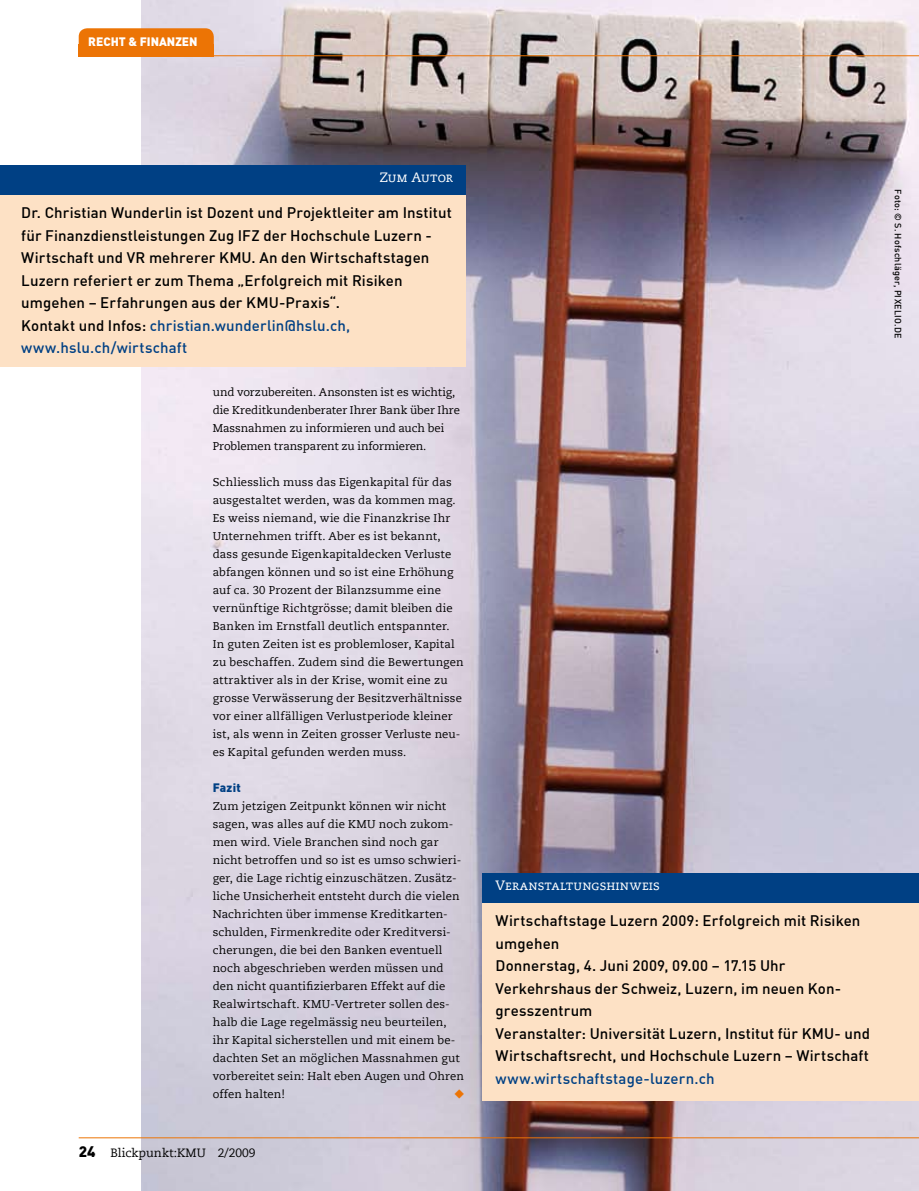
<style>
.page{position:relative;width:919px;height:1191px;background:#fff}
.page>*{position:absolute;margin:0;border:0;box-sizing:border-box;transform-origin:0 0}
.t1{font:500 15px/22.5px "DIN";letter-spacing:.01em;color:#000}
.t2{font:500 15px "DIN";letter-spacing:.01em;color:#004084}
.t3{font:13.5px "Caecilia Roman SC";color:#fff}
.t4{font:12px "Caecilia LT";color:#000}
.t5{font:900 12px "DIN";color:#fff}
.t6{font:900 12px "DIN";letter-spacing:.025em;color:#004084}
.t7{font:11.25px/18px "Caecilia LT";letter-spacing:.015em;color:#000}
.t8{font:11.25px/18px "Caecilia LT";letter-spacing:-.005em;color:#000}
.t9{font:500 9px "DIN";letter-spacing:.03em;color:#000}
.s1{color:#004084}
.s2{font-family:"DIN";font-weight:900;font-size:15px}
</style>
<div class="page">
<img style="left:142px;top:0;width:776px;height:1191px">
<hr style="left:79px;top:55px;width:839px;height:1px;background:#ec7405">
<div style="left:79px;top:44px;width:135px;height:12px;background:#ec7405"></div>
<div style="left:79px;top:28px;width:135px;height:28px;background:#ec7405;border-radius:9px"></div>
<hr style="left:79px;top:1137px;width:839px;height:1px;background:#ec7405">
<div style="left:0;top:193px;width:466px;height:174px;background:#fde1c5"></div>
<div style="left:0;top:165px;width:466px;height:30px;background:#004084"></div>
<div style="left:483px;top:901px;width:435px;height:199px;background:#fde1c5"></div>
<div style="left:483px;top:873px;width:435px;height:29px;background:#004084"></div>
<svg style="left:455px;top:1089px;width:9px;height:10px"></svg>
<p class="t5" style="left:88px;top:34px;width:111px">RECHT &amp; FINANZEN</p>
<p class="t3" style="left:379px;top:170px;width:75px">Zum Autor</p>
<p class="t1" style="left:21px;top:201px;width:432px">Dr. Christian Wunderlin ist Dozent und Projektleiter am Institut für Finanzdienstleistungen Zug IFZ der Hochschule Luzern - Wirtschaft und VR mehrerer KMU. An den Wirtschaftstagen Luzern referiert er zum Thema „Erfolgreich mit Risiken umgehen – Erfahrungen aus der KMU-Praxis“.<br>Kontakt und Infos: <span class="s1">christian.wunderlin@hslu.ch, www.hslu.ch/wirtschaft</span></p>
<p class="t8" style="left:213px;top:383px;width:249px">und vorzubereiten. Ansonsten ist es wichtig, die Kreditkundenberater Ihrer Bank über Ihre Massnahmen zu informieren und auch bei Problemen transparent zu informieren.</p>
<p class="t7" style="left:213px;top:473px;width:252px">Schliesslich muss das Eigenkapital für das ausgestaltet werden, was da kommen mag.<br>Es weiss niemand, wie die Finanzkrise Ihr Unternehmen trifft. Aber es ist bekannt, dass gesunde Eigenkapitaldecken Verluste abfangen können und so ist eine Erhöhung auf ca. 30 Prozent der Bilanzsumme eine vernünftige Richtgrösse; damit bleiben die Banken im Ernstfall deutlich entspannter.<br>In guten Zeiten ist es problemloser, Kapital zu beschaffen. Zudem sind die Bewertungen attraktiver als in der Krise, womit eine zu grosse Verwässerung der Besitzverhältnisse vor einer allfälligen Verlustperiode kleiner ist, als wenn in Zeiten grosser Verluste neu&shy;es Kapital gefunden werden muss.</p>
<p class="t6" style="left:213px;top:780px;width:30px">Fazit</p>
<p class="t7" style="left:213px;top:797px;width:253px">Zum jetzigen Zeitpunkt können wir nicht sagen, was alles auf die KMU noch zukom&shy;men wird. Viele Branchen sind noch gar nicht betroffen und so ist es umso schwieri&shy;ger, die Lage richtig einzuschätzen. Zusätz&shy;liche Unsicherheit entsteht durch die vielen Nachrichten über immense Kreditkarten&shy;schulden, Firmenkredite oder Kreditversi&shy;cherungen, die bei den Banken eventuell noch abgeschrieben werden müssen und den nicht quantifizierbaren Effekt auf die Realwirtschaft. KMU-Vertreter sollen des&shy;halb die Lage regelmässig neu beurteilen, ihr Kapital sicherstellen und mit einem be&shy;dachten Set an möglichen Massnahmen gut vorbereitet sein: Halt eben Augen und Ohren offen halten!</p>
<p class="t4" style="left:79px;top:1145px;width:178px"><span class="s2">24</span> Blickpunkt:KMU 2/2009</p>
<p class="t9" style="left:903px;top:189px;width:151px;rotate:90deg">Foto: © S. Hofschläger, PIXELIO.DE</p>
<p class="t3" style="left:495px;top:878px;width:166px">Veranstaltungshinweis</p>
<p class="t1" style="left:495px;top:909px;width:376px">Wirtschaftstage Luzern 2009: Erfolgreich mit Risiken umgehen<br>Donnerstag, 4. Juni 2009, 09.00 – 17.15 Uhr Verkehrshaus der Schweiz, Luzern, im neuen Kon&shy;gresszentrum<br>Veranstalter: Universität Luzern, Institut für KMU- und Wirtschaftsrecht, und Hochschule Luzern – Wirtschaft</p>
<h1 class="t2" style="left:495px;top:1068px;width:220px">www.wirtschaftstage-luzern.ch</h1>
</div>
